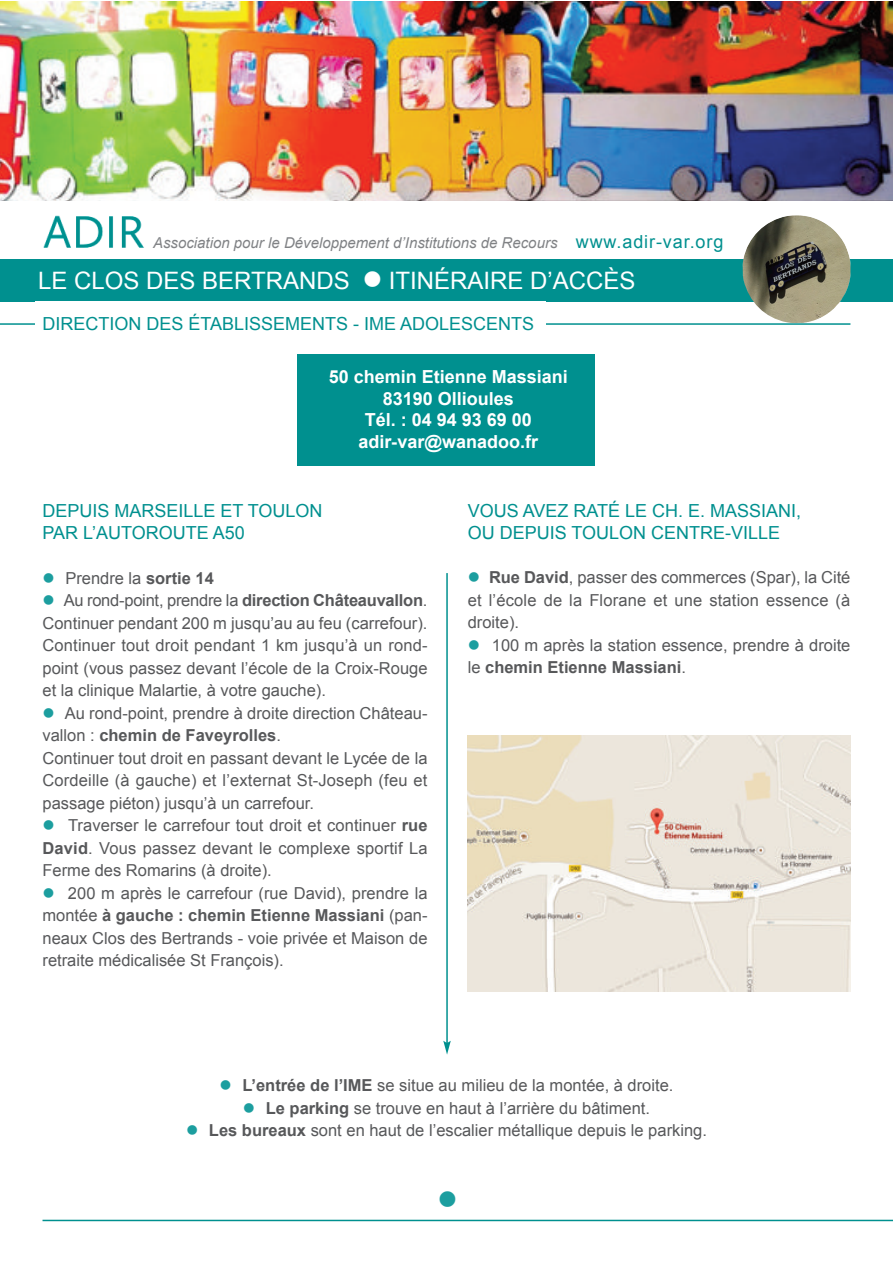
<style>
.page{position:relative;width:893px;height:1263px;background:#fff}
.page>*{position:absolute;margin:0;border:0;box-sizing:border-box;transform-origin:0 0}
.t1{font:27px "Wingdings";color:#1c9e9f}
.t2{font:24px "Arial";color:#fff}
.t3{font:18px/21.6px "Arial";color:#00908f}
.t4{font:700 18px/21.8px "Arial";color:#fff;text-align:center}
.t5{font:16.5px/22.5px "Arial";color:#57585a;text-align:justify}
.t6{font:italic 15px "Arial";color:#808285}
.s1{font-style:normal;font-size:18px;color:#00908f}
.s2{color:#1c9e9f}
.s3{font-weight:700}
</style>
<div class="page">
<hr style="left:0;top:323px;width:850px;height:2px;background:#00908f">
<hr style="left:43px;top:1220px;width:849px;height:1px;background:#00908f">
<hr style="left:446px;top:573px;width:2px;height:470px;background:#00908f">
<svg style="left:443px;top:1041px;width:8px;height:13px"></svg>
<img style="left:0;top:1px;width:892px;height:200px">
<img style="left:43px;top:215px;width:101px;height:33px">
<div style="left:0;top:260px;width:892px;height:42px;background:#00908f"></div>
<img style="left:743px;top:215px;width:107px;height:108px">
<div style="left:35px;top:302px;width:511px;height:42px;background:#fff"></div>
<div style="left:298px;top:355px;width:297px;height:111px;background:#00908f"></div>
<img style="left:468px;top:735px;width:382px;height:257px">
<p class="t6" style="left:153px;top:234px;width:572px">Association pour le Développement d’Institutions de Recours <span class="s1">www.adir-var.org</span></p>
<h2 class="t2" style="left:38px;top:268px;width:599px">LE CLOS DES BERTRANDS ● ITINÉRAIRE D’ACCÈS</h2>
<p class="t3" style="left:43px;top:313px;width:493px">DIRECTION DES ÉTABLISSEMENTS - IME ADOLESCENTS</p>
<p class="t4" style="left:329px;top:366px;width:241px">50 chemin Etienne Massiani<br>83190 Ollioules<br>Tél. : 04 94 93 69 00 adir-var@wanadoo.fr</p>
<p class="t3" style="left:43px;top:500px;width:282px">DEPUIS MARSEILLE ET TOULON<br>PAR L’AUTOROUTE A50</p>
<p class="t3" style="left:468px;top:500px;width:335px;line-height:22px">VOUS AVEZ RATÉ LE CH. E. MASSIANI,<br>OU DEPUIS TOULON CENTRE-VILLE</p>
<p class="t5" style="left:43px;top:567px;width:173px"><span class="s2">●</span> Prendre la <span class="s3">sortie 14</span></p>
<p class="t5" style="left:43px;top:589px;width:386px"><span class="s2">●</span> Au rond-point, prendre la <span class="s3">direction Châteauvallon</span>.<br>Continuer pendant 200 m jusqu’au au feu (carrefour).<br>Continuer tout droit pendant 1 km jusqu’à un rond&shy;point (vous passez devant l’école de la Croix-Rouge et la clinique Malartie, à votre gauche).</p>
<p class="t5" style="left:43px;top:702px;width:386px;text-align:left"><span class="s2">●</span> Au rond-point, prendre à droite direction Château&shy;vallon : <span class="s3">chemin de Faveyrolles</span>.<br>Continuer tout droit en passant devant le Lycée de la Cordeille (à gauche) et l’externat St-Joseph (feu et passage piéton) jusqu’à un carrefour.</p>
<p class="t5" style="left:43px;top:814px;width:386px"><span class="s2">●</span> Traverser le carrefour tout droit et continuer <span class="s3">rue David</span>. Vous passez devant le complexe sportif La Ferme des Romarins (à droite).</p>
<p class="t5" style="left:43px;top:882px;width:387px"><span class="s2">●</span> 200 m après le carrefour (rue David), prendre la montée <span class="s3">à gauche : chemin Etienne Massiani</span> (pan&shy;neaux Clos des Bertrands - voie privée et Maison de retraite médicalisée St François).</p>
<p class="t5" style="left:468px;top:566px;width:384px"><span class="s2">●</span> <span class="s3">Rue David</span>, passer des commerces (Spar), la Cité et l’école de la Florane et une station essence (à droite).</p>
<p class="t5" style="left:468px;top:634px;width:384px"><span class="s2">●</span> 100 m après la station essence, prendre à droite le <span class="s3">chemin Etienne Massiani</span>.</p>
<p class="t5" style="left:220px;top:1074px;width:455px"><span class="s2">●</span> <span class="s3">L’entrée de l’IME</span> se situe au milieu de la montée, à droite.</p>
<p class="t5" style="left:243px;top:1097px;width:409px"><span class="s2">●</span> <span class="s3">Le parking</span> se trouve en haut à l’arrière du bâtiment.</p>
<p class="t5" style="left:186px;top:1119px;width:522px"><span class="s2">●</span> <span class="s3">Les bureaux</span> sont en haut de l’escalier métallique depuis le parking.</p>
<h1 class="t1" style="left:438px;top:1185px;width:22px">●</h1>
</div>
